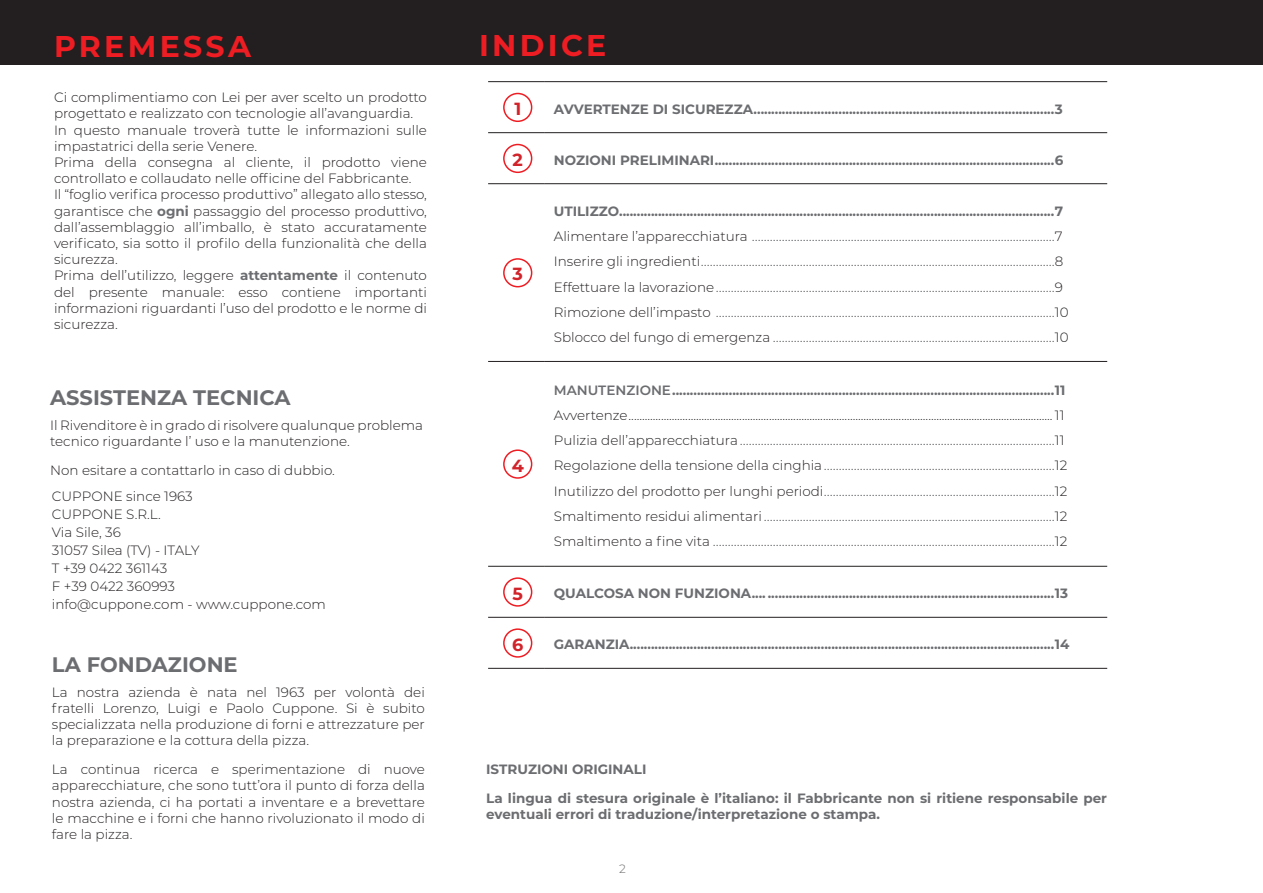
<style>
.page{position:relative;width:1263px;height:893px;background:#fff}
.page>*{position:absolute;margin:0;border:0;box-sizing:border-box;transform-origin:0 0}
.Titoli_rossi_IT{font:700 30px "Montserrat";letter-spacing:.11em;color:#ee1d23}
.Sottotitolo_IT{font:700 21px "Montserrat";color:#6c6d70}
.Testo_corrente_9_pt{font:700 17.55px "Montserrat";color:#d1232a}
.Indice_sottotitolo{font:300 15px "Montserrat";color:#57585a}
.Testo_corrente_9_pt-2{font:300 13.5px/16.2px "Montserrat";color:#231f20}
.Indice_titolo{font:700 13.5px "Montserrat";color:#6c6d70}
.Indice_sottotitolo-2{font:300 13.5px "Montserrat";color:#231f20}
.Testo_corrente_9_pt-3{font:700 13.5px/16.2px "Montserrat";color:#6c6d70}
.t1{font:300 12px "Montserrat";color:#6c6d70}
.s1{font-weight:700;color:#6c6d70}
.s2{font-size:13.5px;color:#231f20}
.s3{font-weight:600}
</style>
<div class="page">
<div style="left:0;top:0;width:1263px;height:65px;background:#231f20"></div>
<hr style="left:488px;top:81px;width:57px;height:1px;background:#231f20">
<hr style="left:545px;top:81px;width:562px;height:1px;background:#231f20">
<hr style="left:488px;top:132px;width:57px;height:1px;background:#231f20">
<hr style="left:545px;top:132px;width:562px;height:1px;background:#231f20">
<hr style="left:488px;top:183px;width:57px;height:1px;background:#231f20">
<hr style="left:545px;top:183px;width:562px;height:1px;background:#231f20">
<hr style="left:488px;top:361px;width:57px;height:1px;background:#231f20">
<hr style="left:545px;top:361px;width:562px;height:1px;background:#231f20">
<hr style="left:488px;top:566px;width:57px;height:1px;background:#231f20">
<hr style="left:545px;top:566px;width:562px;height:1px;background:#231f20">
<hr style="left:488px;top:617px;width:57px;height:1px;background:#231f20">
<hr style="left:545px;top:617px;width:562px;height:1px;background:#231f20">
<hr style="left:488px;top:668px;width:57px;height:1px;background:#231f20">
<hr style="left:545px;top:668px;width:562px;height:1px;background:#231f20">
<div style="left:503px;top:93px;width:29px;height:29px;border:2px solid #ee1d23;border-radius:50%"></div>
<div style="left:503px;top:144px;width:29px;height:29px;border:2px solid #ee1d23;border-radius:50%"></div>
<div style="left:503px;top:258px;width:29px;height:29px;border:2px solid #ee1d23;border-radius:50%"></div>
<div style="left:503px;top:449px;width:29px;height:30px;border:2px solid #ee1d23;border-radius:50%"></div>
<div style="left:503px;top:577px;width:29px;height:30px;border:2px solid #ee1d23;border-radius:50%"></div>
<div style="left:503px;top:628px;width:29px;height:30px;border:2px solid #ee1d23;border-radius:50%"></div>
<p class="Titoli_rossi_IT" style="left:54px;top:24px;width:198px">PREMESSA</p>
<p class="Testo_corrente_9_pt-2" style="left:54px;top:89px;width:374px">Ci complimentiamo con Lei per aver scelto un prodotto progettato e realizzato con tecnologie all’avanguardia.</p>
<p class="Testo_corrente_9_pt-2" style="left:54px;top:121px;width:374px">In questo manuale troverà tutte le informazioni sulle impastatrici della serie Venere.</p>
<p class="Testo_corrente_9_pt-2" style="left:54px;top:154px;width:374px">Prima della consegna al cliente, il prodotto viene controllato e collaudato nelle officine del Fabbricante.</p>
<p class="Testo_corrente_9_pt-2" style="left:54px;top:186px;width:374px;text-align:justify">Il “foglio verifica processo produttivo” allegato allo stesso, garantisce che <span class="s1">ogni</span> passaggio del processo produttivo, dall’assemblaggio all’imballo, è stato accuratamente verificato, sia sotto il profilo della funzionalità che della sicurezza.</p>
<p class="Testo_corrente_9_pt-2" style="left:54px;top:267px;width:374px;text-align:justify">Prima dell’utilizzo, leggere <span class="s1">attentamente</span> il contenuto del presente manuale: esso contiene importanti informazioni riguardanti l’uso del prodotto e le norme di sicurezza.</p>
<p class="Sottotitolo_IT" style="left:50px;top:383px;width:242px">ASSISTENZA TECNICA</p>
<p class="Testo_corrente_9_pt-2" style="left:50px;top:417px;width:374px">Il Rivenditore è in grado di risolvere qualunque problema tecnico riguardante l’ uso e la manutenzione.</p>
<p class="Testo_corrente_9_pt-2" style="left:50px;top:462px;width:286px">Non esitare a contattarlo in caso di dubbio.</p>
<p class="Testo_corrente_9_pt-2" style="left:52px;top:488px;width:142px">CUPPONE since 1963</p>
<p class="Testo_corrente_9_pt-2" style="left:52px;top:506px;width:110px">CUPPONE S.R.L.</p>
<p class="Testo_corrente_9_pt-2" style="left:52px;top:524px;width:71px">Via Sile, 36</p>
<p class="Testo_corrente_9_pt-2" style="left:52px;top:542px;width:149px">31057 Silea (TV) - ITALY</p>
<p class="Testo_corrente_9_pt-2" style="left:52px;top:560px;width:117px">T +39 0422 361143</p>
<p class="Testo_corrente_9_pt-2" style="left:52px;top:578px;width:125px">F +39 0422 360993</p>
<p class="Testo_corrente_9_pt-2" style="left:52px;top:596px;width:275px">info@cuppone.com - www.cuppone.com</p>
<p class="Sottotitolo_IT" style="left:52px;top:649px;width:187px">LA FONDAZIONE</p>
<p class="Testo_corrente_9_pt-2" style="left:52px;top:683px;width:374px;text-align:justify">La nostra azienda è nata nel 1963 per volontà dei fratelli Lorenzo, Luigi e Paolo Cuppone. Si è subito specializzata nella produzione di forni e attrezzature per la preparazione e la cottura della pizza.</p>
<p class="Testo_corrente_9_pt-2" style="left:52px;top:761px;width:374px;text-align:justify">La continua ricerca e sperimentazione di nuove apparecchiature, che sono tutt’ora il punto di forza della nostra azienda, ci ha portati a inventare e a brevettare le macchine e i forni che hanno rivoluzionato il modo di fare la pizza.</p>
<p class="Titoli_rossi_IT" style="left:479px;top:24px;width:129px">INDICE</p>
<p class="Testo_corrente_9_pt" style="left:514px;top:96px;width:8px">1</p>
<p class="Indice_titolo" style="left:554px;top:99px;width:510px">AVVERTENZE DI SICUREZZA.....................................................................................3</p>
<p class="Testo_corrente_9_pt" style="left:513px;top:147px;width:12px">2</p>
<p class="Indice_titolo" style="left:554px;top:150px;width:511px">NOZIONI PRELIMINARI................................................................................................6</p>
<p class="Testo_corrente_9_pt" style="left:513px;top:261px;width:12px">3</p>
<p class="Testo_corrente_9_pt" style="left:512px;top:453px;width:14px">4</p>
<p class="Indice_titolo" style="left:554px;top:201px;width:511px">UTILIZZO...........................................................................................................................7</p>
<p class="Indice_sottotitolo" style="left:554px;top:226px;width:510px"><span class="s2">Alimentare l’apparecchiatura</span> .....................................................................................................<span class="s2">7</span></p>
<p class="Indice_sottotitolo" style="left:554px;top:251px;width:511px"><span class="s2">Inserire gli ingredienti</span>......................................................................................................................<span class="s2">8</span></p>
<p class="Indice_sottotitolo" style="left:554px;top:276px;width:511px"><span class="s2">Effettuare la lavorazione</span>.................................................................................................................<span class="s2">9</span></p>
<p class="Indice_sottotitolo" style="left:554px;top:301px;width:516px"><span class="s2">Rimozione dell’impasto</span> .................................................................................................................<span class="s2">10</span></p>
<p class="Indice_sottotitolo" style="left:554px;top:327px;width:516px"><span class="s2">Sblocco del fungo di emergenza</span> ..............................................................................................<span class="s2">10</span></p>
<p class="Indice_titolo" style="left:554px;top:380px;width:513px"><span class="s3">MANUTENZIONE</span>............................................................................................................11</p>
<p class="Indice_sottotitolo-2" style="left:554px;top:406px;width:512px">Avvertenze............................................................................................................................................................. 11</p>
<p class="Indice_sottotitolo" style="left:554px;top:430px;width:512px"><span class="s2">Pulizia dell’apparecchiatura</span> .........................................................................................................<span class="s2">11</span></p>
<p class="Indice_sottotitolo" style="left:554px;top:455px;width:515px"><span class="s2">Regolazione della tensione della cinghia</span>.............................................................................<span class="s2">12</span></p>
<p class="Indice_sottotitolo" style="left:554px;top:480px;width:515px"><span class="s2">Inutilizzo del prodotto per lunghi periodi</span>.............................................................................<span class="s2">12</span></p>
<p class="Indice_sottotitolo" style="left:554px;top:505px;width:515px"><span class="s2">Smaltimento residui alimentari</span> .................................................................................................<span class="s2">12</span></p>
<p class="Indice_sottotitolo" style="left:554px;top:531px;width:515px"><span class="s2">Smaltimento a fine vita</span> ..................................................................................................................<span class="s2">12</span></p>
<p class="Testo_corrente_9_pt" style="left:513px;top:581px;width:12px">5</p>
<p class="Indice_titolo" style="left:554px;top:584px;width:516px">QUALCOSA NON FUNZIONA.... .................................................................................13</p>
<p class="Testo_corrente_9_pt" style="left:512px;top:632px;width:13px">6</p>
<p class="Indice_titolo" style="left:554px;top:635px;width:517px">GARANZIA........................................................................................................................14</p>
<p class="Testo_corrente_9_pt-3" style="left:486px;top:760px;width:162px">ISTRUZIONI ORIGINALI</p>
<p class="Testo_corrente_9_pt-3" style="left:486px;top:789px;width:622px">La lingua di stesura originale è l’italiano: il Fabbricante non si ritiene responsabile per eventuali errori di traduzione/interpretazione o stampa.</p>
<p class="t1" style="left:619px;top:860px;width:8px">2</p>
</div>
